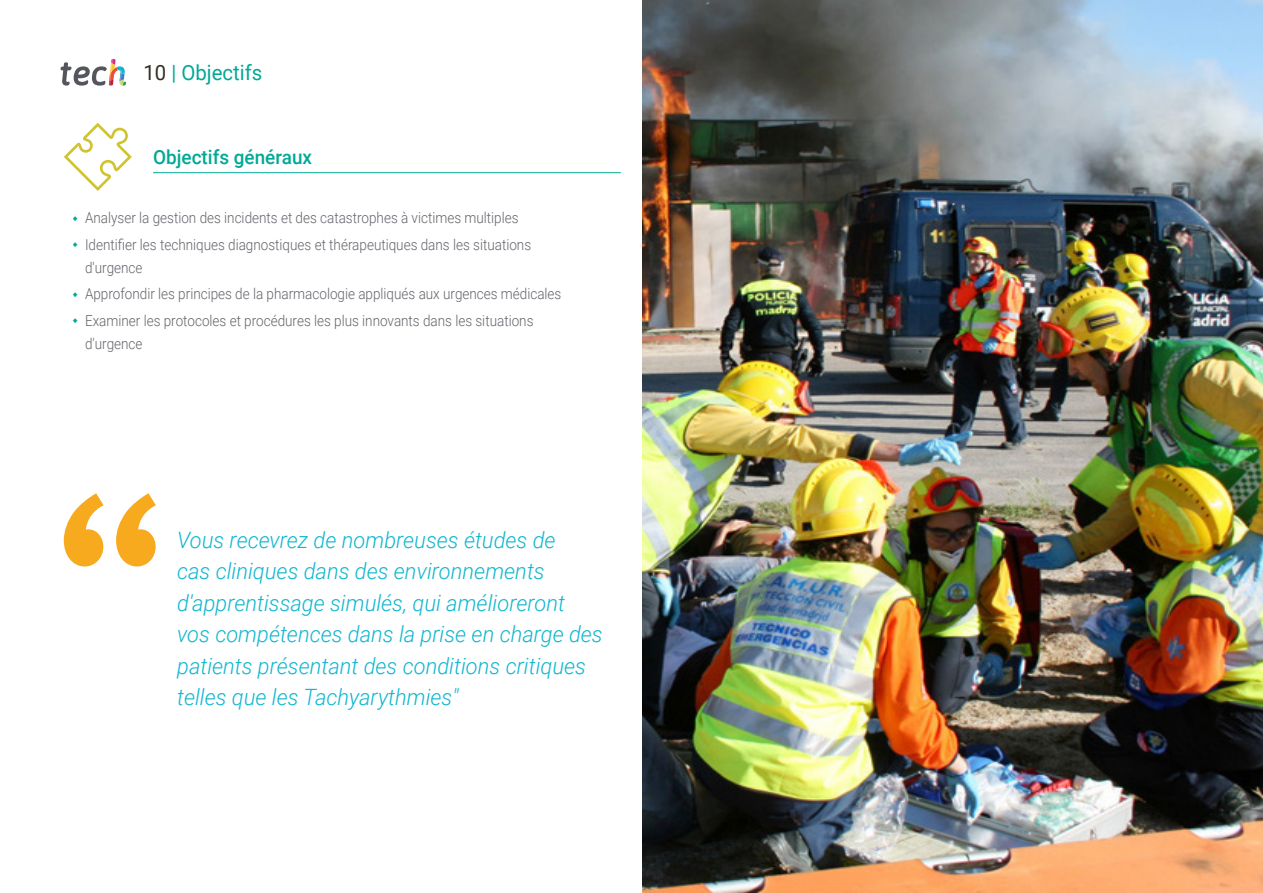
<style>
.page{position:relative;width:1263px;height:893px;background:#fff}
.page>*{position:absolute;margin:0;border:0;box-sizing:border-box;transform-origin:0 0}
.t1{font:italic 300 22.5px/31.5px "Roboto";color:#0fb6cf}
.t2{font:21px "Roboto";color:#00a996}
.t3{font:500 19.5px "Roboto";color:#00a996}
.t4{font:300 15px/26.7px "Roboto";color:#61646a;scale:.9 1}
.s1{color:#312e20}
</style>
<div class="page">
<hr style="left:153px;top:172px;width:468px;height:1px;background:#00a996">
<svg style="left:64px;top:123px;width:68px;height:68px"></svg>
<img style="left:642px;top:0;width:621px;height:893px">
<svg style="left:64px;top:493px;width:92px;height:73px"></svg>
<svg style="left:61px;top:59px;width:65px;height:27px"></svg>
<h2 class="t2" style="left:144px;top:57px;width:120px"><span class="s1">10</span> | Objectifs</h2>
<h3 class="t3" style="left:153px;top:144px;width:160px">Objectifs généraux</h3>
<p class="t4" style="left:85px;top:204px;width:497px">Analyser la gestion des incidents et des catastrophes à victimes multiples<br>Identifier les techniques diagnostiques et thérapeutiques dans les situations</p>
<p class="t4" style="left:85px;top:253px;width:531px">d'urgence<br>Approfondir les principes de la pharmacologie appliqués aux urgences médicales<br>Examiner les protocoles et procédures les plus innovants dans les situations</p>
<p class="t4" style="left:85px;top:329px;width:65px">d'urgence</p>
<p class="t1" style="left:177px;top:523px;width:427px">Vous recevrez de nombreuses études de<br>cas cliniques dans des environnements d'apprentissage simulés, qui amélioreront vos compétences dans la prise en charge des patients présentant des conditions critiques telles que les Tachyarythmies"</p>
</div>
